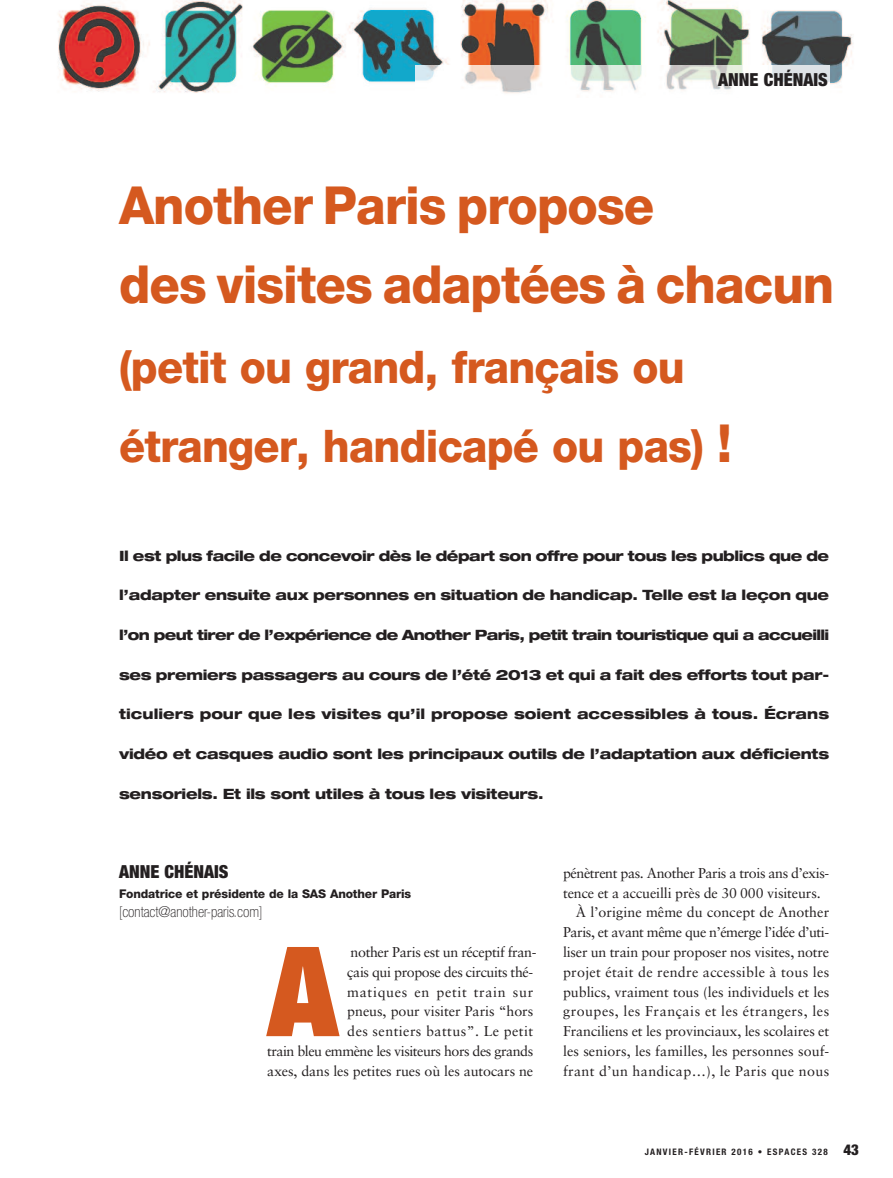
<style>
.page{position:relative;width:893px;height:1178px;background:#fff}
.page>*{position:absolute;margin:0;border:0;box-sizing:border-box;transform-origin:0 0}
.t1{font:900 expanded 124.8px "Helvetica Neue";color:#d5591f}
.t2{font:800 52.5px/79.2px "Helvetica Neue LT Std";letter-spacing:-.02em;color:#d5591f;scale:.95 1}
.t3{font:800 45px/79.2px "Helvetica Neue LT Std";letter-spacing:-.02em;color:#d5591f;scale:.95 1}
.t4{font:900 condensed 18px "Helvetica Neue";color:#231f20}
.t5{font:100 condensed 15px "Helvetica Neue LT Std";color:#231f20}
.t6{font:14.25px/19.8px "Sabon";letter-spacing:-.01em;color:#231f20;text-align:right}
.t7{font:800 expanded 14.25px "Helvetica Neue";letter-spacing:-.02em;color:#231f20}
.t8{font:14.25px "Sabon";letter-spacing:-.03em;color:#231f20}
.t9{font:800 expanded 14.25px "Helvetica Neue";letter-spacing:-.05em;color:#231f20}
.t10{font:800 expanded 14.25px "Helvetica Neue";color:#231f20}
.t11{font:14.25px "Sabon";letter-spacing:.02em;color:#231f20}
.t12{font:14.25px "Sabon";letter-spacing:.035em;color:#231f20}
.t13{font:14.25px "Sabon";letter-spacing:.025em;color:#231f20}
.t14{font:800 12px "Helvetica Neue LT Std";letter-spacing:-.015em;color:#231f20}
.t15{font:700 condensed 9px "Helvetica Neue";letter-spacing:.145em;color:#231f20}
.s1{font-size:52.5px}
.s2{font-weight:900;font-size:15px}
</style>
<div class="page">
<img style="left:58px;top:0;width:795px;height:93px">
<img style="left:415px;top:66px;width:414px;height:27px">
<p class="t4" style="left:718px;top:73px;width:111px">ANNE CHÉNAIS</p>
<h2 class="t2" style="left:119px;top:170px;width:754px">Another Paris propose<br>des visites adaptées à chacun</h2>
<h3 class="t3" style="left:119px;top:331px;width:647px">(petit ou grand, français ou étranger, handicapé ou pas) <span class="s1">!</span></h3>
<p class="t7" style="left:119px;top:550px;width:712px">Il est plus facile de concevoir dès le départ son offre pour tous les publics que de</p>
<p class="t7" style="left:119px;top:590px;width:712px">l’adapter ensuite aux personnes en situation de handicap. Telle est la leçon que</p>
<p class="t9" style="left:119px;top:629px;width:712px">l’on peut tirer de l’expérience de Another Paris, petit train touristique qui a accueilli</p>
<p class="t7" style="left:119px;top:669px;width:712px">ses premiers passagers au cours de l’été 2013 et qui a fait des efforts tout par-</p>
<p class="t10" style="left:119px;top:709px;width:712px">ticuliers pour que les visites qu’il propose soient accessibles à tous. Écrans</p>
<p class="t7" style="left:119px;top:748px;width:712px">vidéo et casques audio sont les principaux outils de l’adaptation aux déficients</p>
<p class="t7" style="left:119px;top:788px;width:426px">sensoriels. Et ils sont utiles à tous les visiteurs.</p>
<p class="t4" style="left:119px;top:865px;width:111px">ANNE CHÉNAIS</p>
<p class="t14" style="left:119px;top:889px;width:293px">Fondatrice et présidente de la SAS Another Paris</p>
<p class="t5" style="left:119px;top:906px;width:145px">[contact@another-paris.com]</p>
<p class="t6" style="left:267px;top:943px;width:271px">nother Paris est un réceptif fran-<br>çais qui propose des circuits thé-<br>matiques en petit train sur<br>pneus, pour visiter Paris “hors<br>des sentiers battus”. Le petit<br>train bleu emmène les visiteurs hors des grands axes, dans les petites rues où les autocars ne</p>
<h1 class="t1" style="left:267px;top:947px;width:73px">A</h1>
<p class="t8" style="left:563px;top:867px;width:268px">pénètrent pas. Another Paris a trois ans d’exis-</p>
<p class="t6" style="left:563px;top:884px;width:259px">tence et a accueilli près de 30 000 visiteurs.</p>
<p class="t6" style="left:576px;top:903px;width:255px">À l’origine même du concept de Another</p>
<p class="t8" style="left:563px;top:926px;width:268px">Paris, et avant même que n’émerge l’idée d’uti-</p>
<p class="t6" style="left:563px;top:943px;width:268px">liser un train pour proposer nos visites, notre</p>
<p class="t11" style="left:563px;top:966px;width:268px">projet était de rendre accessible à tous les</p>
<p class="t6" style="left:563px;top:983px;width:268px">publics, vraiment tous (les individuels et les</p>
<p class="t12" style="left:563px;top:1005px;width:268px">groupes, les Français et les étrangers, les</p>
<p class="t6" style="left:563px;top:1022px;width:268px">Franciliens et les provinciaux, les scolaires et</p>
<p class="t6" style="left:563px;top:1042px;width:268px">les seniors, les familles, les personnes souf-</p>
<p class="t13" style="left:563px;top:1065px;width:268px">frant d’un handicap…), le Paris que nous</p>
<p class="t15" style="left:645px;top:1144px;width:216px">JANVIER-FÉVRIER 2016 • ESPACES 328 <span class="s2">43</span></p>
</div>
